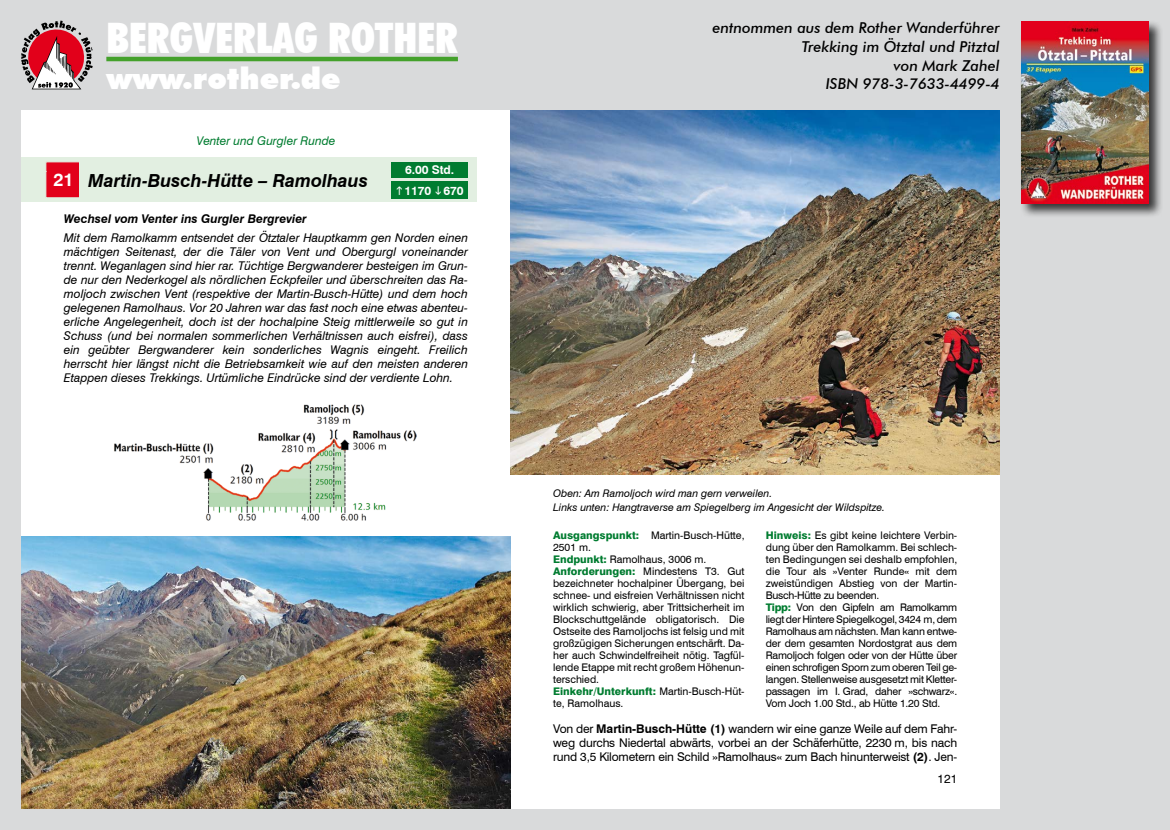
<style>
.page{position:relative;width:1170px;height:830px;background:#fff}
.page>*{position:absolute;margin:0;border:0;box-sizing:border-box;transform-origin:0 0}
.t1{font:900 condensed 42px "Futura BT";color:#fff}
.t2{font:900 30px "Futura BT";color:#fff}
.t3{font:italic 700 18px "Swiss 721 BT";color:#000}
.t4{font:italic 500 15px/18.9px "Futura BT";color:#000;text-align:right}
.t5{font:italic 12px/14.1px "Swiss 721 BT";color:#000;text-align:justify}
.t6{font:12px/14.1px "Swiss 721 BT";letter-spacing:-.015em;color:#000;text-align:justify}
.t7{font:italic 700 12px "Swiss 721 BT";color:#000}
.t8{font:italic 12px "Swiss 721 BT";color:#007c30}
.t9{font:700 12px/20.9px "Swiss 721 BT";letter-spacing:-.005em;color:#fff}
.t10{font:10.5px/12px "Swiss 721 BT";letter-spacing:-.02em;color:#000}
.t11{font:10.5px/12px "Swiss 721 BT";color:#000}
.t12{font:italic 10.5px/14.1px "Swiss 721 BT";color:#000}
.s1{font-style:normal;color:#fff}
.s2{font-weight:800;color:#007c30}
.s3{font-weight:700}
</style>
<div class="page">
<div style="left:0;top:0;width:1169px;height:829px;background:#d9dadb"></div>
<svg style="left:21px;top:21px;width:72px;height:68px"></svg>
<hr style="left:106px;top:57px;width:352px;height:4px;background:#44a12b">
<div style="left:1019px;top:19px;width:143px;height:199px;background:#000;opacity:.75"></div>
<img style="left:1020px;top:21px;width:128px;height:182px">
<div style="left:21px;top:111px;width:978px;height:697px;background:#fff"></div>
<div style="left:21px;top:157px;width:455px;height:45px;background:#e2efe1"></div>
<div style="left:391px;top:162px;width:77px;height:16px;background:#007c30"></div>
<div style="left:391px;top:182px;width:77px;height:17px;background:#007c30"></div>
<img style="left:114px;top:404px;width:302px;height:116px">
<img style="left:21px;top:536px;width:489px;height:272px">
<img style="left:510px;top:111px;width:489px;height:363px">
<svg style="left:45px;top:161px;width:380px;height:37px"></svg>
<h1 class="t1" style="left:106px;top:12px;width:353px">BERGVERLAG ROTHER</h1>
<h2 class="t2" style="left:106px;top:60px;width:236px">www.rother.de</h2>
<p class="t8" style="left:197px;top:133px;width:140px">Venter und Gurgler Runde</p>
<h3 class="t3" style="left:53px;top:169px;width:316px"><span class="s1">21</span> Martin-Busch-Hütte – Ramolhaus</h3>
<p class="t9" style="left:404px;top:159px;width:61px">6.00 Std.<br>1170 670</p>
<p class="t7" style="left:64px;top:211px;width:244px">Wechsel vom Venter ins Gurgler Bergrevier</p>
<p class="t5" style="left:64px;top:230px;width:405px">Mit dem Ramolkamm entsendet der Ötztaler Hauptkamm gen Norden einen mächtigen Seitenast, der die Täler von Vent und Obergurgl voneinander trennt. Weganlagen sind hier rar. Tüchtige Bergwanderer besteigen im Grun&shy;de nur den Nederkogel als nördlichen Eckpfeiler und überschreiten das Ra&shy;moljoch zwischen Vent (respektive der Martin-Busch-Hütte) und dem hoch gelegenen Ramolhaus. Vor 20 Jahren war das fast noch eine etwas abenteu&shy;erliche Angelegenheit, doch ist der hochalpine Steig mittlerweile so gut in Schuss (und bei normalen sommerlichen Verhältnissen auch eisfrei), dass ein geübter Bergwanderer kein sonderliches Wagnis eingeht. Freilich herrscht hier längst nicht die Betriebsamkeit wie auf den meisten anderen Etappen dieses Trekkings. Urtümliche Eindrücke sind der verdiente Lohn.</p>
<p class="t4" style="left:712px;top:18px;width:289px">entnommen aus dem Rother Wanderführer<br>Trekking im Ötztal und Pitztal<br>von Mark Zahel<br>ISBN 978-3-7633-4499-4</p>
<p class="t12" style="left:553px;top:486px;width:333px">Oben: Am Ramoljoch wird man gern verweilen.<br>Links unten: Hangtraverse am Spiegelberg im Angesicht der Wildspitze.</p>
<p class="t11" style="left:553px;top:529px;width:193px"><span class="s2">Ausgangspunkt:</span> Martin-Busch-Hütte, 2501 m.<br><span class="s2">Endpunkt:</span> Ramolhaus, 3006 m.<br><span class="s2">Anforderungen:</span> Mindestens T3. Gut bezeichneter hochalpiner Übergang, bei schnee- und eisfreien Verhältnissen nicht wirklich schwierig, aber Trittsicherheit im Blockschuttgelände obligatorisch. Die Ostseite des Ramoljochs ist felsig und mit großzügigen Sicherungen entschärft. Da&shy;her auch Schwindelfreiheit nötig. Tagfül&shy;lende Etappe mit recht großem Höhenun&shy;terschied.<br><span class="s2">Einkehr/Unterkunft:</span> Martin-Busch-Hüt&shy;te, Ramolhaus.</p>
<p class="t10" style="left:765px;top:529px;width:193px"><span class="s2">Hinweis:</span> Es gibt keine leichtere Verbin&shy;dung über den Ramolkamm. Bei schlech&shy;ten Bedingungen sei deshalb empfohlen, die Tour als »Venter Runde« mit dem zweistündigen Abstieg von der Martin-Busch-Hütte zu beenden.<br><span class="s2">Tipp:</span> Von den Gipfeln am Ramolkamm liegt der Hintere Spiegelkogel, 3424 m, dem Ramolhaus am nächsten. Man kann entwe&shy;der dem gesamten Nordostgrat aus dem Ramoljoch folgen oder von der Hütte über einen schrofigen Sporn zum oberen Teil ge&shy;langen. Stellenweise ausgesetzt mit Kletter&shy;passagen im I. Grad, daher »schwarz«.<br>Vom Joch 1.00 Std., ab Hütte 1.20 Std.</p>
<p class="t6" style="left:553px;top:721px;width:405px">Von der <span class="s3">Martin-Busch-Hütte (1)</span> wandern wir eine ganze Weile auf dem Fahr&shy;weg durchs Niedertal abwärts, vorbei an der Schäferhütte, 2230 m, bis nach rund 3,5 Kilometern ein Schild »Ramolhaus« zum Bach hinunterweist <span class="s3">(2)</span>. Jen-</p>
<p class="t6" style="left:937px;top:771px;width:21px">121</p>
</div>
